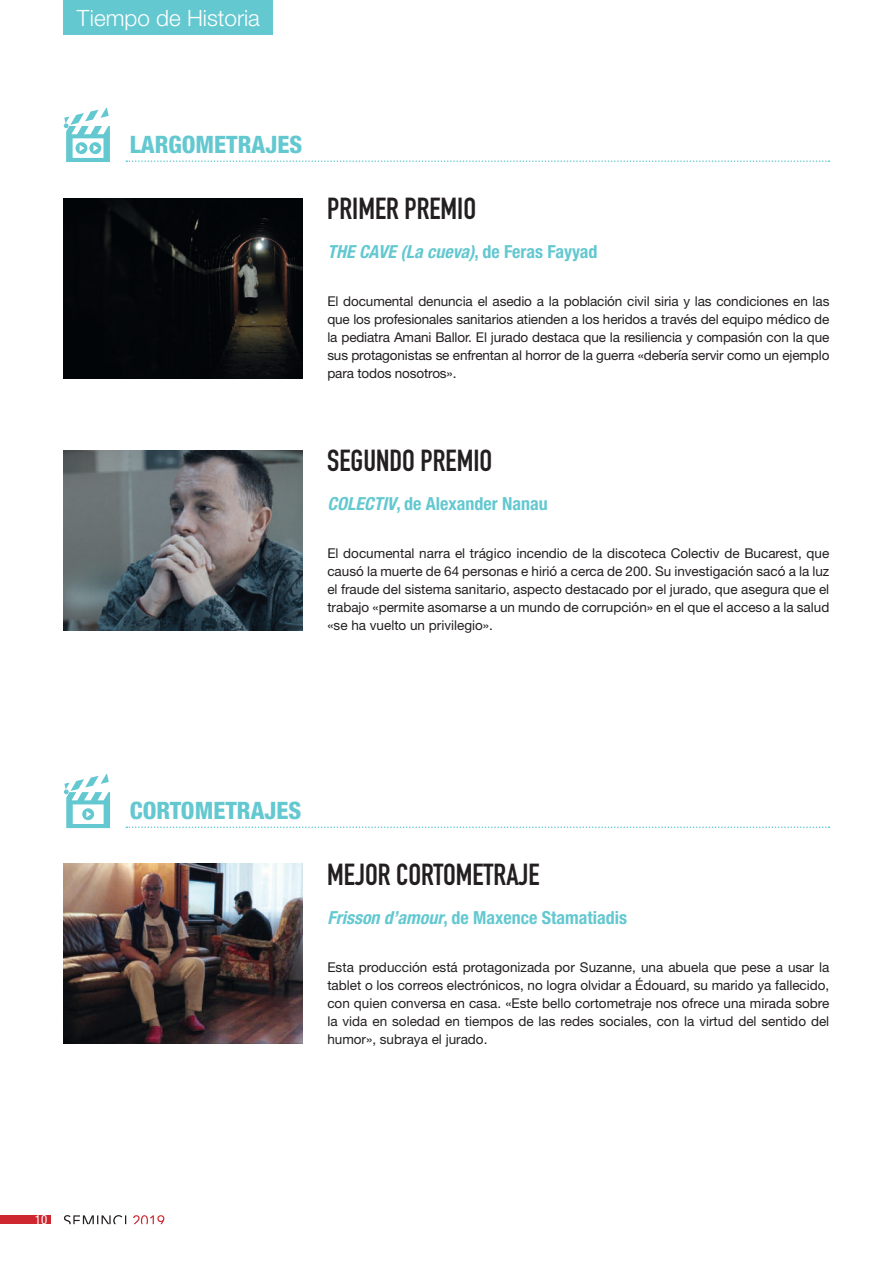
<style>
.page{position:relative;width:893px;height:1263px;background:#fff}
.page>*{position:absolute;margin:0;border:0;box-sizing:border-box;transform-origin:0 0}
.t1{font:30px "DIN Engschrift Std";color:#231f20}
.t2{font:800 condensed 24px "Helvetica Neue LT Std";color:#63c8d0}
.t3{font:300 22.5px "Helvetica Neue LT Std";color:#fff}
.t4{font:700 condensed 18px "Helvetica Neue LT Std";color:#63c8d0}
.t5{font:italic 700 condensed 18px "Helvetica Neue LT Std";color:#63c8d0}
.t6{font:13.5px/18px "Helvetica Neue LT Std";color:#231f20;text-align:justify}
.t7{font:condensed 12.75px "Helvetica Neue LT Std";color:#fff}
.s1{font-style:normal}
.s2{font-style:italic}
</style>
<div class="page">
<div style="left:0;top:1215px;width:50px;height:9px;background:#cf2730"></div>
<svg style="left:64px;top:1215px;width:62px;height:9px"></svg>
<svg style="left:133px;top:1215px;width:31px;height:9px"></svg>
<div style="left:64px;top:0;width:209px;height:35px;background:#63c8d0"></div>
<svg style="left:126px;top:160px;width:704px;height:2px"></svg>
<svg style="left:126px;top:826px;width:704px;height:2px"></svg>
<img style="left:64px;top:198px;width:239px;height:180px">
<img style="left:64px;top:450px;width:239px;height:180px">
<img style="left:64px;top:863px;width:239px;height:180px">
<svg style="left:64px;top:774px;width:46px;height:54px"></svg>
<svg style="left:64px;top:108px;width:46px;height:54px"></svg>
<h3 class="t3" style="left:77px;top:4px;width:185px">Tiempo de Historia</h3>
<h2 class="t2" style="left:130px;top:129px;width:174px">LARGOMETRAJES</h2>
<h1 class="t1" style="left:327px;top:191px;width:150px">PRIMER PREMIO</h1>
<h3 class="t5" style="left:327px;top:241px;width:271px">THE CAVE (La cueva)<span class="s1">, de Feras Fayyad</span></h3>
<p class="t6" style="left:327px;top:292px;width:503px">El documental denuncia el asedio a la población civil siria y las condiciones en las que los profesionales sanitarios atienden a los heridos a través del equipo médico de la pediatra Amani Ballor. El jurado destaca que la resiliencia y compasión con la que sus protagonistas se enfrentan al horror de la guerra «debería servir como un ejemplo para todos nosotros».</p>
<h1 class="t1" style="left:327px;top:443px;width:166px">SEGUNDO PREMIO</h1>
<h3 class="t4" style="left:327px;top:493px;width:222px"><span class="s2">COLECTIV</span>, de Alexander Nanau</h3>
<p class="t6" style="left:327px;top:544px;width:503px">El documental narra el trágico incendio de la discoteca Colectiv de Bucarest, que causó la muerte de 64 personas e hirió a cerca de 200. Su investigación sacó a la luz el fraude del sistema sanitario, aspecto destacado por el jurado, que asegura que el trabajo «permite asomarse a un mundo de corrupción» en el que el acceso a la salud «se ha vuelto un privilegio».</p>
<p class="t7" style="left:35px;top:1212px;width:14px">10</p>
<h2 class="t2" style="left:130px;top:795px;width:173px">CORTOMETRAJES</h2>
<h1 class="t1" style="left:327px;top:857px;width:214px">MEJOR CORTOMETRAJE</h1>
<h3 class="t4" style="left:327px;top:907px;width:301px"><span class="s2">Frisson d’amour</span>, de Maxence Stamatiadis</h3>
<p class="t6" style="left:327px;top:958px;width:504px">Esta producción está protagonizada por Suzanne, una abuela que pese a usar la tablet o los correos electrónicos, no logra olvidar a Édouard, su marido ya fallecido, con quien conversa en casa. «Este bello cortometraje nos ofrece una mirada sobre la vida en soledad en tiempos de las redes sociales, con la virtud del sentido del humor», subraya el jurado.</p>
</div>
